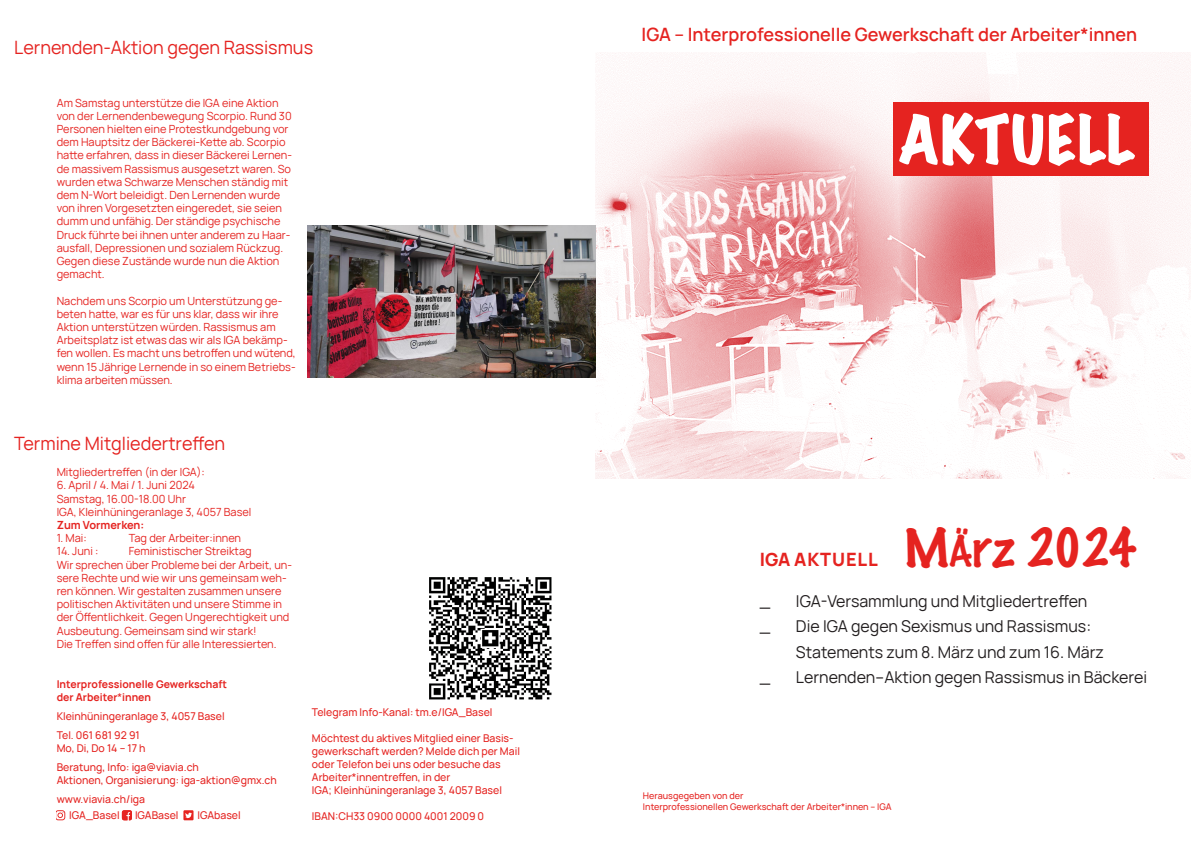
<style>
.page{position:relative;width:1191px;height:842px;background:#fff}
.page>*{position:absolute;margin:0;border:0;box-sizing:border-box;transform-origin:0 0}
.t1{font:expanded 60px "Marker Felt";letter-spacing:.03em;color:#fff}
.t2{font:100 48px "Marker Felt";color:#e52320}
.t3{font:18px "Manrope";color:#e52320}
.t4{font:600 18px "Manrope";color:#e52320}
.t5{font:800 18px "Manrope";letter-spacing:.05em;color:#e52320}
.t6{font:16px/25.2px "Manrope";color:#231f20}
.t7{font:11px/13.2px "Manrope";color:#e52320}
.t8{font:700 11px "Manrope";color:#e52320}
.t9{font:500 10.5px/13px "Manrope";color:#e52320}
.t10{font:700 10.5px/13px "Manrope";color:#e52320}
.t11{font:500 9px/10.8px "Manrope";color:#e52320}
.s1{font-weight:500}
</style>
<div class="page">
<img style="left:595px;top:53px;width:596px;height:426px">
<svg style="left:57px;top:810px;width:8px;height:10px"></svg>
<svg style="left:122px;top:810px;width:10px;height:10px"></svg>
<svg style="left:183px;top:810px;width:10px;height:10px"></svg>
<img style="left:429px;top:577px;width:123px;height:123px">
<div style="left:893px;top:102px;width:255px;height:74px;background:#e52320"></div>
<img style="left:307px;top:225px;width:288px;height:153px">
<h3 class="t3" style="left:14px;top:34px;width:300px">Lernenden-Aktion gegen Rassismus</h3>
<p class="t7" style="left:57px;top:95px;width:237px">Am Samstag unterstütze die IGA eine Aktion von der Lernendenbewegung Scorpio. Rund 30<br>Personen hielten eine Protestkundgebung vor dem Hauptsitz der Bäckerei-Kette ab. Scorpio hatte erfahren, dass in dieser Bäckerei Lernen&shy;de massivem Rassismus ausgesetzt waren. So wurden etwa Schwarze Menschen ständig mit dem N-Wort beleidigt. Den Lernenden wurde von ihren Vorgesetzten eingeredet, sie seien dumm und unfähig. Der ständige psychische Druck führte bei ihnen unter anderem zu Haar&shy;ausfall, Depressionen und sozialem Rückzug.<br>Gegen diese Zustände wurde nun die Aktion gemacht.</p>
<p class="t7" style="left:57px;top:293px;width:241px">Nachdem uns Scorpio um Unterstützung ge&shy;beten hatte, war es für uns klar, dass wir ihre Aktion unterstützen würden. Rassismus am Arbeitsplatz ist etwas das wir als IGA bekämp&shy;fen wollen. Es macht uns betroffen und wütend, wenn 15 Jährige Lernende in so einem Betriebs&shy;klima arbeiten müssen.</p>
<h3 class="t3" style="left:14px;top:430px;width:212px">Termine Mitgliedertreffen</h3>
<p class="t7" style="left:57px;top:465px;width:150px">Mitgliedertreffen (in der IGA):</p>
<p class="t7" style="left:57px;top:478px;width:196px">6. April / 4. Mai / 1. Juni 2024<br>Samstag, 16.00-18.00 Uhr<br>IGA, Kleinhüningeranlage 3, 4057 Basel</p>
<p class="t8" style="left:57px;top:516px;width:89px">Zum Vormerken:</p>
<p class="t7" style="left:57px;top:531px;width:32px">1. Mai:</p>
<p class="t7" style="left:129px;top:531px;width:114px">Tag der Arbeiter:innen</p>
<p class="t7" style="left:57px;top:544px;width:43px">14. Juni :</p>
<p class="t7" style="left:57px;top:544px;width:237px;text-indent:72px">Feministischer Streiktag<br>Wir sprechen über Probleme bei der Arbeit, un&shy;sere Rechte und wie wir uns gemeinsam weh&shy;ren können. Wir gestalten zusammen unsere politischen Aktivitäten und unsere Stimme in der Öffentlichkeit. Gegen Ungerechtigkeit und Ausbeutung. Gemeinsam sind wir stark!<br>Die Treffen sind offen für alle Interessierten.</p>
<p class="t10" style="left:57px;top:677px;width:172px">Interprofessionelle Gewerkschaft der Arbeiter<span class="s1">*</span>innen</p>
<p class="t9" style="left:57px;top:706px;width:169px;line-height:19px">Kleinhüningeranlage 3, 4057 Basel<br>Tel. 061 681 92 91</p>
<p class="t9" style="left:57px;top:738px;width:144px;line-height:19px">Mo, Di, Do 14 – 17 h<br>Beratung, Info: iga@viavia.ch</p>
<p class="t9" style="left:57px;top:770px;width:222px;line-height:19px">Aktionen, Organisierung: iga-aktion@gmx.ch www.viavia.ch/iga</p>
<p class="t9" style="left:69px;top:808px;width:52px">IGA_Basel</p>
<p class="t9" style="left:135px;top:808px;width:45px">IGABasel</p>
<p class="t9" style="left:197px;top:808px;width:45px">IGAbasel</p>
<p class="t9" style="left:312px;top:705px;width:182px">Telegram Info-Kanal: tm.e/IGA_Basel</p>
<p class="t9" style="left:312px;top:731px;width:209px">Möchtest du aktives Mitglied einer Basis&shy;gewerkschaft werden? Melde dich per Mail oder Telefon bei uns oder besuche das Arbeiter*innentreffen, in der<br>IGA; Kleinhüningeranlage 3, 4057 Basel</p>
<p class="t9" style="left:312px;top:809px;width:174px">IBAN:CH33 0900 0000 4001 2009 0</p>
<h3 class="t4" style="left:641px;top:19px;width:497px">IGA – Interprofessionelle Gewerkschaft der Arbeiter*innen</h3>
<h1 class="t1" style="left:899px;top:92px;width:238px">AKTUELL</h1>
<h3 class="t5" style="left:760px;top:544px;width:120px">IGA AKTUELL</h3>
<h2 class="t2" style="left:904px;top:510px;width:234px">MÄrz 2024</h2>
<h3 class="t6" style="left:760px;top:588px;width:12px">_</h3>
<h3 class="t6" style="left:760px;top:613px;width:12px">_</h3>
<h3 class="t6" style="left:760px;top:663px;width:12px">_</h3>
<h3 class="t6" style="left:796px;top:588px;width:293px">IGA-Versammlung und Mitgliedertreffen</h3>
<h3 class="t6" style="left:796px;top:613px;width:309px">Die IGA gegen Sexismus und Rassismus:<br>Statements zum 8. März und zum 16. März</h3>
<h3 class="t6" style="left:796px;top:663px;width:353px">Lernenden–Aktion gegen Rassismus in Bäckerei</h3>
<p class="t11" style="left:643px;top:790px;width:250px">Herausgegeben von der<br>Interprofessionellen Gewerkschaft der Arbeiter*innen – IGA</p>
</div>
